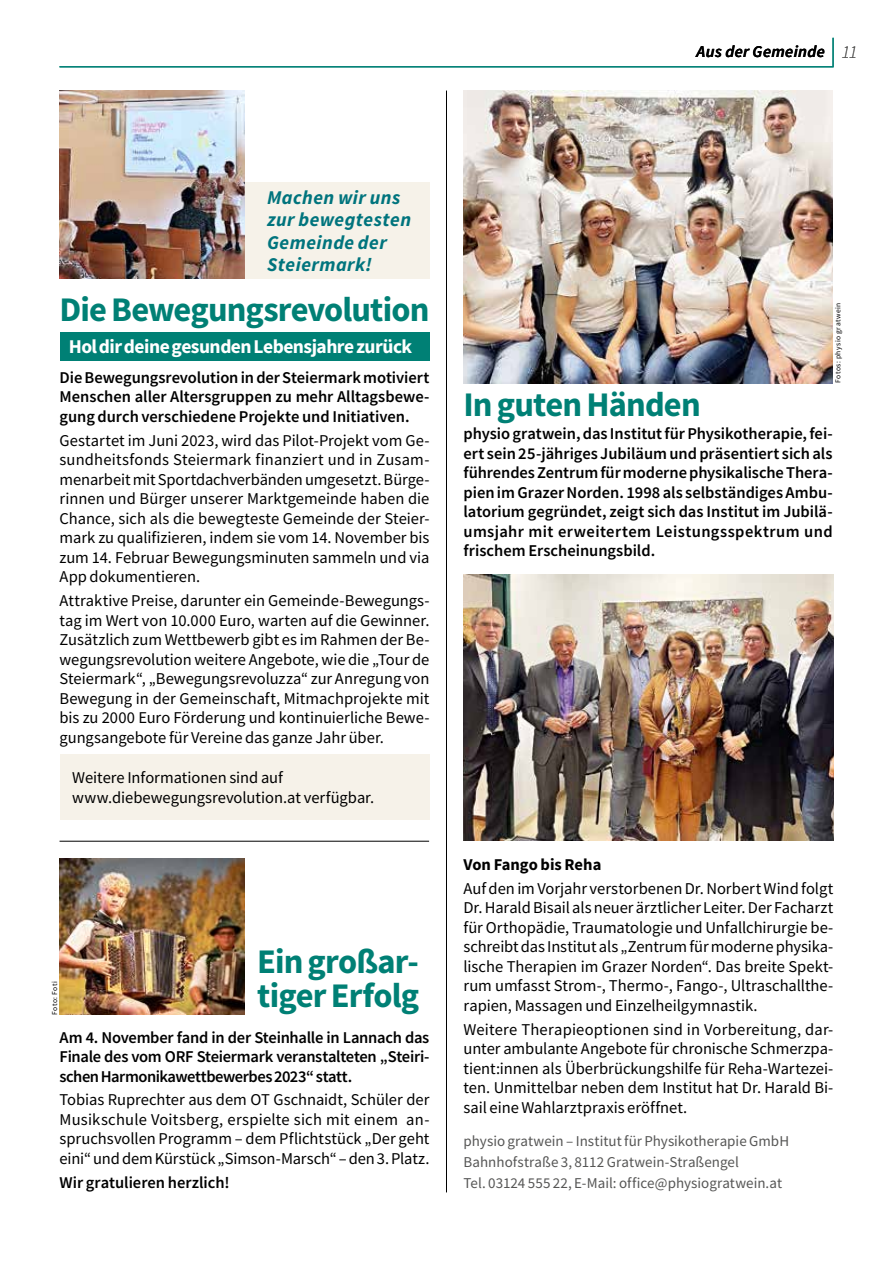
<style>
.page{position:relative;width:893px;height:1263px;background:#fff}
.page>*{position:absolute;margin:0;border:0;box-sizing:border-box;transform-origin:0 0}
.t1{font:700 34.5px/34.5px "Source Sans Pro";letter-spacing:-.025em;color:#008075}
.t2{font:italic 700 19.5px/22.5px "Source Sans Pro";letter-spacing:.025em;color:#00747d}
.t3{font:700 19.5px "Source Sans Pro";letter-spacing:-.025em;color:#fff}
.t4{font:16.5px/19.5px "Source Sans Pro";letter-spacing:-.005em;color:#000;text-align:justify}
.t5{font:600 16.5px/19.5px "Source Sans Pro";letter-spacing:-.005em;color:#000;text-align:justify}
.t6{font:italic 600 16.5px "Source Sans Pro";letter-spacing:.025em;color:#000}
.t7{font:700 16.5px "Source Sans Pro";color:#000}
.t8{font:15px/20.7px "Source Sans Pro";color:#565655}
.t9{font:7.5px "Source Sans Pro";letter-spacing:.06em;color:#000}
.s1{font-weight:200;font-size:18px;color:#565655}
</style>
<div class="page">
<hr style="left:446px;top:91px;width:1px;height:1101px;background:#000">
<img style="left:463px;top:575px;width:370px;height:266px">
<img style="left:463px;top:91px;width:370px;height:292px">
<div style="left:60px;top:332px;width:369px;height:28px;background:#008075"></div>
<div style="left:60px;top:754px;width:369px;height:66px;background:#f6f2e9"></div>
<hr style="left:60px;top:841px;width:369px;height:1px;background:#000">
<div style="left:233px;top:183px;width:196px;height:96px;background:#f6f2e9"></div>
<img style="left:60px;top:91px;width:184px;height:187px">
<img style="left:60px;top:859px;width:184px;height:156px">
<svg style="left:59px;top:37px;width:775px;height:31px"></svg>
<p class="t6" style="left:697px;top:41px;width:162px">Aus der Gemeinde <span class="s1">11</span></p>
<p class="t2" style="left:267px;top:186px;width:146px">Machen wir uns zur bewegtesten<br>Gemeinde der<br>Steiermark!</p>
<h1 class="t1" style="left:60px;top:292px;width:371px">Die Bewegungsrevolution</h1>
<p class="t3" style="left:69px;top:333px;width:345px">Hol dir deine gesunden Lebensjahre zurück</p>
<p class="t5" style="left:60px;top:368px;width:371px">Die Bewegungsrevolution in der Steiermark motiviert Menschen aller Altersgruppen zu mehr Alltagsbewe&shy;gung durch verschiedene Projekte und Initiativen.</p>
<p class="t4" style="left:60px;top:430px;width:371px">Gestartet im Juni 2023, wird das Pilot-Projekt vom Ge&shy;sundheitsfonds Steiermark finanziert und in Zusam&shy;menarbeit mit Sportdachverbänden umgesetzt. Bürge&shy;rinnen und Bürger unserer Marktgemeinde haben die Chance, sich als die bewegteste Gemeinde der Steier&shy;mark zu qualifizieren, indem sie vom 14. November bis zum 14. Februar Bewegungsminuten sammeln und via App dokumentieren.</p>
<p class="t4" style="left:60px;top:591px;width:371px">Attraktive Preise, darunter ein Gemeinde-Bewegungs&shy;tag im Wert von 10.000 Euro, warten auf die Gewinner.<br>Zusätzlich zum Wettbewerb gibt es im Rahmen der Be&shy;wegungsrevolution weitere Angebote, wie die „Tour de Steiermark“, „Bewegungsrevoluzza“ zur Anregung von Bewegung in der Gemeinschaft, Mitmachprojekte mit bis zu 2000 Euro Förderung und kontinuierliche Bewe&shy;gungsangebote für Vereine das ganze Jahr über.</p>
<p class="t4" style="left:72px;top:768px;width:303px">Weitere Informationen sind auf www.diebewegungsrevolution.at verfügbar.</p>
<p class="t9" style="left:50px;top:1015px;width:35px;rotate:-90deg">Foto: Foti</p>
<h1 class="t1" style="left:257px;top:943px;width:163px">Ein großar&shy;tiger Erfolg</h1>
<p class="t5" style="left:60px;top:1027px;width:371px">Am 4. November fand in der Steinhalle in Lannach das Finale des vom ORF Steiermark veranstalteten „Steiri&shy;schen Harmonikawettbewerbes 2023“ statt.</p>
<p class="t4" style="left:60px;top:1090px;width:371px">Tobias Ruprechter aus dem OT Gschnaidt, Schüler der Musikschule Voitsberg, erspielte sich mit einem an&shy;spruchsvollen Programm – dem Pflichtstück „Der geht eini“ und dem Kürstück „Simson-Marsch“ – den 3. Platz.</p>
<p class="t5" style="left:60px;top:1172px;width:172px">Wir gratulieren herzlich!</p>
<p class="t9" style="left:833px;top:383px;width:82px;rotate:-90deg">Fotos: physio gratwein</p>
<h1 class="t1" style="left:463px;top:386px;width:239px">In guten Händen</h1>
<p class="t5" style="left:463px;top:424px;width:371px">physio gratwein, das Institut für Physikotherapie, fei&shy;ert sein 25-jähriges Jubiläum und präsentiert sich als führendes Zentrum für moderne physikalische Thera&shy;pien im Grazer Norden. 1998 als selbständiges Ambu&shy;latorium gegründet, zeigt sich das Institut im Jubilä&shy;umsjahr mit erweitertem Leistungsspektrum und frischem Erscheinungsbild.</p>
<p class="t7" style="left:463px;top:853px;width:139px">Von Fango bis Reha</p>
<p class="t4" style="left:463px;top:879px;width:371px">Auf den im Vorjahr verstorbenen Dr. Norbert Wind folgt Dr. Harald Bisail als neuer ärztlicher Leiter. Der Facharzt für Orthopädie, Traumatologie und Unfallchirurgie be&shy;schreibt das Institut als „Zentrum für moderne physika&shy;lische Therapien im Grazer Norden“. Das breite Spekt&shy;rum umfasst Strom-, Thermo-, Fango-, Ultraschallthe&shy;rapien, Massagen und Einzelheilgymnastik.</p>
<p class="t4" style="left:463px;top:1019px;width:371px">Weitere Therapieoptionen sind in Vorbereitung, dar&shy;unter ambulante Angebote für chronische Schmerzpa&shy;tient:innen als Überbrückungshilfe für Reha-Wartezei&shy;ten. Unmittelbar neben dem Institut hat Dr. Harald Bi&shy;sail eine Wahlarztpraxis eröffnet.</p>
<p class="t8" style="left:463px;top:1131px;width:327px">physio gratwein – Institut für Physikotherapie GmbH<br>Bahnhofstraße 3, 8112 Gratwein-Straßengel<br>Tel. 03124 555 22, E-Mail: office@physiogratwein.at</p>
</div>
